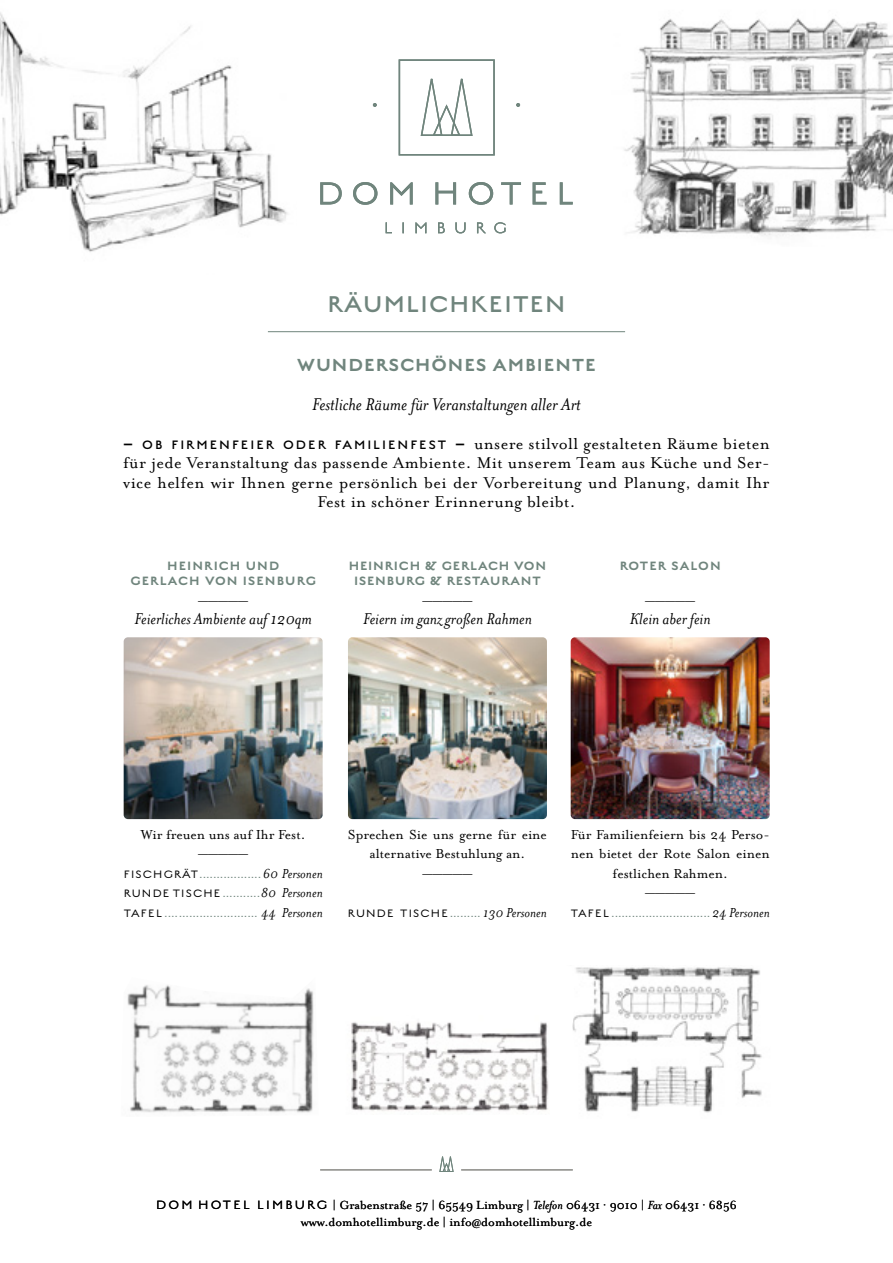
<style>
.page{position:relative;width:893px;height:1263px;background:#fff}
.page>*{position:absolute;margin:0;border:0;box-sizing:border-box;transform-origin:0 0}
.t1{font:300 25.5px "English Grotesque";letter-spacing:.05em;color:#70857d}
.t2{font:italic 19.5px "Mrs Eaves OT";color:#000}
.t3{font:500 19.5px "English Grotesque";letter-spacing:.05em;color:#70857d}
.t4{font:18px "Mrs Eaves OT";letter-spacing:.02em;color:#000}
.t5{font:italic 18px "Mrs Eaves OT";color:#000}
.t6{font:15px/19.5px "Mrs Eaves OT";color:#000;text-align:center}
.t7{font:300 13.65px "English Grotesque";letter-spacing:.145em;color:#000}
.t8{font:13.5px/16.5px "Mrs Eaves OT";color:#000;text-align:center}
.t9{font:500 13.5px/15px "English Grotesque";letter-spacing:.08em;color:#70857d;text-align:center}
.t10{font:500 13.5px/15px "English Grotesque";letter-spacing:.06em;color:#70857d;text-align:center}
.t11{font:100 12px/19.5px "English Grotesque";letter-spacing:.1em;color:#70857d;text-align:justify}
.t12{font:100 12px "English Grotesque";letter-spacing:.1em;color:#000}
.s1{font-size:19.5px}
.s2{font-family:"English Grotesque";font-weight:300;font-size:13.65px}
.s3{font-family:"English Grotesque";font-weight:300;font-size:19.5px}
.s4{font-style:inherit}
.s5{color:#000}
.s6{font-family:"Mrs Eaves OT";font-weight:400;font-style:italic;font-size:15px;color:#000}
.s7{color:#70857d}
.s8{font-family:"Mrs Eaves OT";font-weight:400;font-style:italic;font-size:15px}
.s9{font-family:"English Grotesque";font-weight:100}
.s10{font-style:italic}
</style>
<div class="page">
<img style="left:0;top:12px;width:288px;height:240px">
<img style="left:624px;top:18px;width:269px;height:218px">
<svg style="left:439px;top:1156px;width:14px;height:16px"></svg>
<hr style="left:320px;top:1169px;width:112px;height:1px;background:#878783">
<hr style="left:461px;top:1169px;width:112px;height:1px;background:#878783">
<hr style="left:268px;top:331px;width:357px;height:1px;background:#70857d">
<svg style="left:386px;top:222px;width:120px;height:11px"></svg>
<svg style="left:320px;top:182px;width:253px;height:23px"></svg>
<div style="left:399px;top:59px;width:96px;height:97px;border:2px solid #70857d"></div>
<svg style="left:420px;top:78px;width:53px;height:58px"></svg>
<svg style="left:516px;top:103px;width:4px;height:4px"></svg>
<svg style="left:373px;top:103px;width:4px;height:4px"></svg>
<img style="left:571px;top:637px;width:199px;height:182px">
<img style="left:348px;top:637px;width:199px;height:182px">
<img style="left:572px;top:967px;width:190px;height:146px">
<img style="left:351px;top:1022px;width:198px;height:90px">
<img style="left:127px;top:985px;width:187px;height:128px">
<img style="left:124px;top:637px;width:199px;height:182px">
<h1 class="t1" style="left:327px;top:289px;width:240px">RÄUMLICHKEITEN</h1>
<p class="t3" style="left:297px;top:353px;width:300px">WUNDERSCHÖNES AMBIENTE</p>
<p class="t2" style="left:312px;top:393px;width:270px">Festliche Räume für Veranstaltungen aller Art</p>
<p class="t7" style="left:123px;top:436px;width:59px"><span class="s1">–</span> OB FIRMENFEIER</p>
<p class="t7" style="left:283px;top:436px;width:35px">ODER</p>
<p class="t7" style="left:335px;top:436px;width:29px">FAMILIENFE</p>
<p class="t4" style="left:429px;top:433px;width:342px"><span class="s2">ST</span> <span class="s3">–</span> unsere stilvoll gestalteten Räume bieten</p>
<p class="t4" style="left:123px;top:453px;width:648px">für jede Veranstaltung das passende Ambiente. Mit unserem Team aus Küche und Ser-</p>
<p class="t4" style="left:123px;top:472px;width:648px">vice helfen wir Ihnen gerne persönlich bei der Vorbereitung und Planung, damit Ihr</p>
<p class="t4" style="left:317px;top:492px;width:260px">Fest in schöner Erinnerung bleibt.</p>
<p class="t9" style="left:130px;top:558px;width:187px">HEINRICH UND<br>GERLACH VON ISENBURG</p>
<p class="t6" style="left:198px;top:590px;width:52px">—————</p>
<p class="t5" style="left:134px;top:609px;width:179px">Feierliches Ambiente auf 120qm</p>
<p class="t10" style="left:349px;top:558px;width:199px">HEINRICH <span class="s4">&amp;</span> GERLACH VON<br>ISENBURG &amp; RESTAURANT</p>
<p class="t6" style="left:422px;top:590px;width:52px">—————</p>
<p class="t5" style="left:363px;top:609px;width:170px">Feiern im ganz großen Rahmen</p>
<p class="t9" style="left:620px;top:558px;width:103px">ROTER SALON</p>
<p class="t6" style="left:645px;top:590px;width:52px">—————</p>
<p class="t5" style="left:630px;top:609px;width:82px">Klein aber fein</p>
<p class="t6" style="left:141px;top:824px;width:166px">Wir freuen uns auf Ihr Fest. —————</p>
<p class="t11" style="left:124px;top:864px;width:200px"><span class="s5">FISCHGRÄT</span> ..................<span class="s6">60 Personen </span><span class="s5">RUNDE TISCHE</span>...........<span class="s6">80 Personen </span><span class="s5">TAFEL</span> ........................... <span class="s6">44 Personen</span></p>
<p class="t6" style="left:348px;top:824px;width:200px">Sprechen Sie uns gerne für eine alternative Bestuhlung an. —————</p>
<p class="t12" style="left:348px;top:905px;width:200px">RUNDE TISCHE<span class="s7">.........</span> <span class="s8">130 Personen</span></p>
<p class="t6" style="left:571px;top:824px;width:201px">Für Familienfeiern bis 24 Perso&shy;nen bietet der Rote Salon einen festlichen Rahmen.<br>—————</p>
<p class="t11" style="left:571px;top:903px;width:201px"><span class="s5">TAFEL</span> .............................<span class="s6">24Personen</span></p>
<p class="t8" style="left:156px;top:1197px;width:582px"><span class="s9">D O M H OT E L L I M B U RG</span> | Grabenstraße 57 | 65549 Limburg | <span class="s10">Telefon</span> 06431 . 9010 | <span class="s10">Fax</span> 06431 . 6856 www.domhotellimburg.de | info@domhotellimburg.de</p>
</div>
